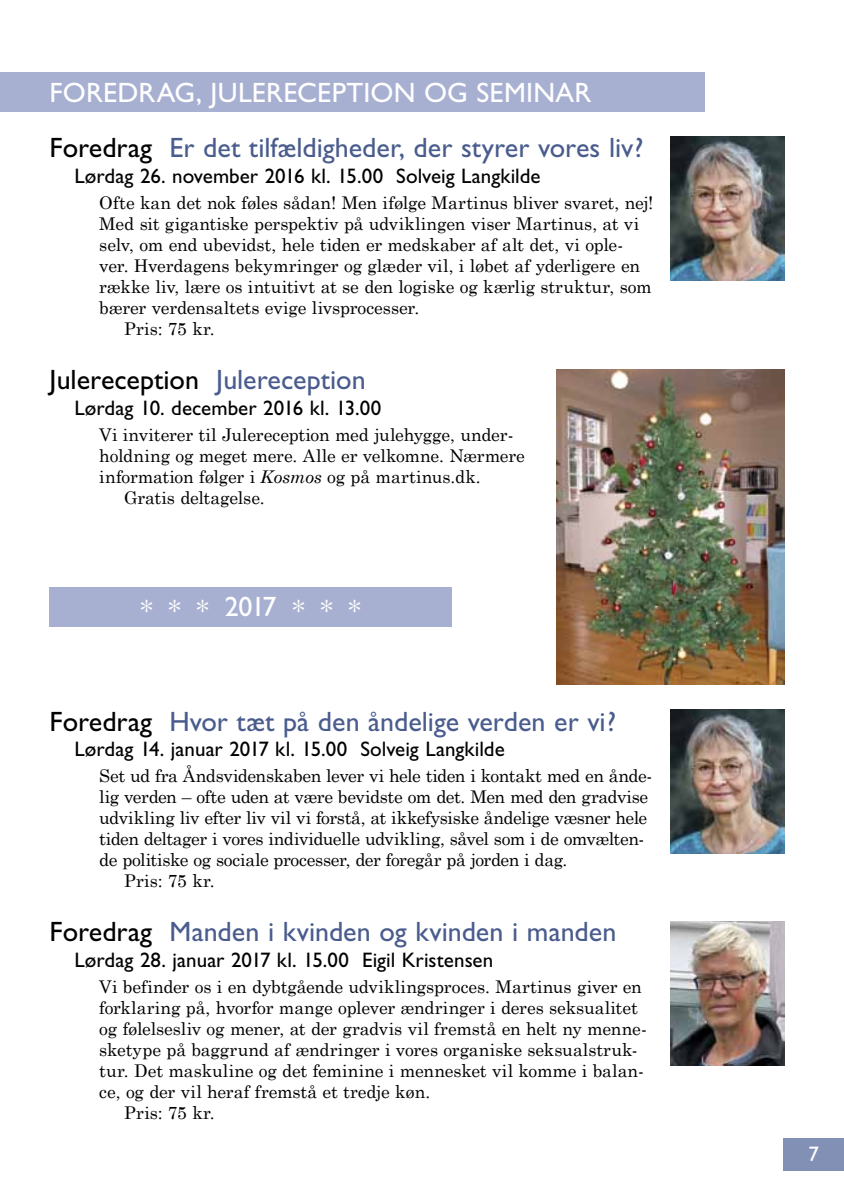
<style>
.page{position:relative;width:844px;height:1191px;background:#fff}
.page>*{position:absolute;margin:0;border:0;box-sizing:border-box;transform-origin:0 0}
.t1{font:28px "Gill Sans";color:#495c8d}
.t2{font:28px "Gill Sans";letter-spacing:.005em;color:#fff}
.t3{font:28px "Gill Sans";color:#000}
.t4{font:21px "Gill Sans";color:#000}
.t5{font:21px "Gill Sans";color:#fff}
.t6{font:17.5px "Century Schoolbook";letter-spacing:-.015em;color:#000}
.s1{color:#000}
.s2{color:#495c8d}
.s3{font-style:italic}
</style>
<div class="page">
<div style="left:782px;top:1138px;width:61px;height:33px;background:#8390b6"></div>
<img style="left:670px;top:136px;width:114px;height:144px">
<div style="left:0;top:72px;width:704px;height:40px;background:#a8b0d2"></div>
<img style="left:556px;top:370px;width:228px;height:315px">
<img style="left:670px;top:709px;width:114px;height:144px">
<img style="left:670px;top:921px;width:114px;height:144px">
<div style="left:50px;top:587px;width:401px;height:40px;background:#a8b0d2"></div>
<h1 class="t2" style="left:50px;top:77px;width:441px">Foredrag, Julereception og semi</h1>
<h1 class="t2" style="left:533px;top:77px;width:59px">nar</h1>
<h1 class="t1" style="left:50px;top:132px;width:595px"><span class="s1">Foredrag</span> Er det tilfældigheder, der styrer vores liv?</h1>
<p class="t4" style="left:74px;top:163px;width:467px">Lørdag 26. november 2016 kl. 15.00 Solveig Langkilde</p>
<p class="t6" style="left:99px;top:188px;width:555px">Ofte kan det nok føles sådan! Men ifølge Martinus bliver svaret, nej!</p>
<p class="t6" style="left:99px;top:209px;width:541px">Med sit gigantiske perspektiv på udviklingen viser Martinus, at vi</p>
<p class="t6" style="left:99px;top:230px;width:525px">selv, om end ubevidst, hele tiden er medskaber af alt det, vi ople-</p>
<p class="t6" style="left:99px;top:251px;width:542px">ver. Hverdagens bekymringer og glæder vil, i løbet af yderligere en</p>
<p class="t6" style="left:99px;top:272px;width:554px">række liv, lære os intuitivt at se den logiske og kærlig struktur, som</p>
<p class="t6" style="left:99px;top:293px;width:321px">bærer verdensaltets evige livsprocesser.</p>
<p class="t6" style="left:124px;top:314px;width:92px">Pris: 75 kr.</p>
<h1 class="t3" style="left:50px;top:364px;width:317px">Julereception <span class="s2">Julereception</span></h1>
<p class="t4" style="left:74px;top:395px;width:308px">Lørdag 10. december 2016 kl. 13.00</p>
<p class="t6" style="left:99px;top:419px;width:415px">Vi inviterer til Julereception med julehygge, under-</p>
<p class="t6" style="left:99px;top:440px;width:427px">holdning og meget mere. Alle er velkomne. Nærmere</p>
<p class="t6" style="left:99px;top:461px;width:383px">information følger i <span class="s3">Kosmos</span> og på martinus.dk.</p>
<p class="t6" style="left:124px;top:482px;width:142px">Gratis deltagelse.</p>
<h1 class="t2" style="left:141px;top:594px;width:221px">* * * 2017 * * *</h1>
<h1 class="t1" style="left:50px;top:705px;width:568px"><span class="s1">Foredrag</span> Hvor tæt på den åndelige verden er vi?</h1>
<p class="t4" style="left:74px;top:736px;width:431px">Lørdag 14. januar 2017 kl. 15.00 Solveig Langkilde</p>
<p class="t6" style="left:99px;top:761px;width:554px">Set ud fra Åndsvidenskaben lever vi hele tiden i kontakt med en ånde-</p>
<p class="t6" style="left:99px;top:782px;width:550px">lig verden – ofte uden at være bevidste om det. Men med den gradvise</p>
<p class="t6" style="left:99px;top:803px;width:549px">udvikling liv efter liv vil vi forstå, at ikkefysiske åndelige væsner hele</p>
<p class="t6" style="left:99px;top:824px;width:546px">tiden deltager i vores individuelle udvikling, såvel som i de omvælten-</p>
<p class="t6" style="left:99px;top:845px;width:469px">de politiske og sociale processer, der foregår på jorden i dag.</p>
<p class="t6" style="left:124px;top:866px;width:92px">Pris: 75 kr.</p>
<h1 class="t1" style="left:50px;top:916px;width:568px"><span class="s1">Foredrag</span> Manden i kvinden og kvinden i manden</h1>
<p class="t4" style="left:74px;top:947px;width:420px">Lørdag 28. januar 2017 kl. 15.00 Eigil Kristensen</p>
<p class="t6" style="left:99px;top:971px;width:544px">Vi befinder os i en dybtgående udviklingsproces. Martinus giver en</p>
<p class="t6" style="left:99px;top:992px;width:540px">forklaring på, hvorfor mange oplever ændringer i deres seksualitet</p>
<p class="t6" style="left:99px;top:1013px;width:549px">og følelsesliv og mener, at der gradvis vil fremstå en helt ny menne-</p>
<p class="t6" style="left:99px;top:1034px;width:539px">sketype på baggrund af ændringer i vores organiske seksualstruk-</p>
<p class="t6" style="left:99px;top:1055px;width:546px">tur. Det maskuline og det feminine i mennesket vil komme i balan-</p>
<p class="t6" style="left:99px;top:1076px;width:332px">ce, og der vil heraf fremstå et tredje køn.</p>
<p class="t6" style="left:124px;top:1097px;width:92px">Pris: 75 kr.</p>
<p class="t5" style="left:808px;top:1141px;width:12px">7</p>
</div>
